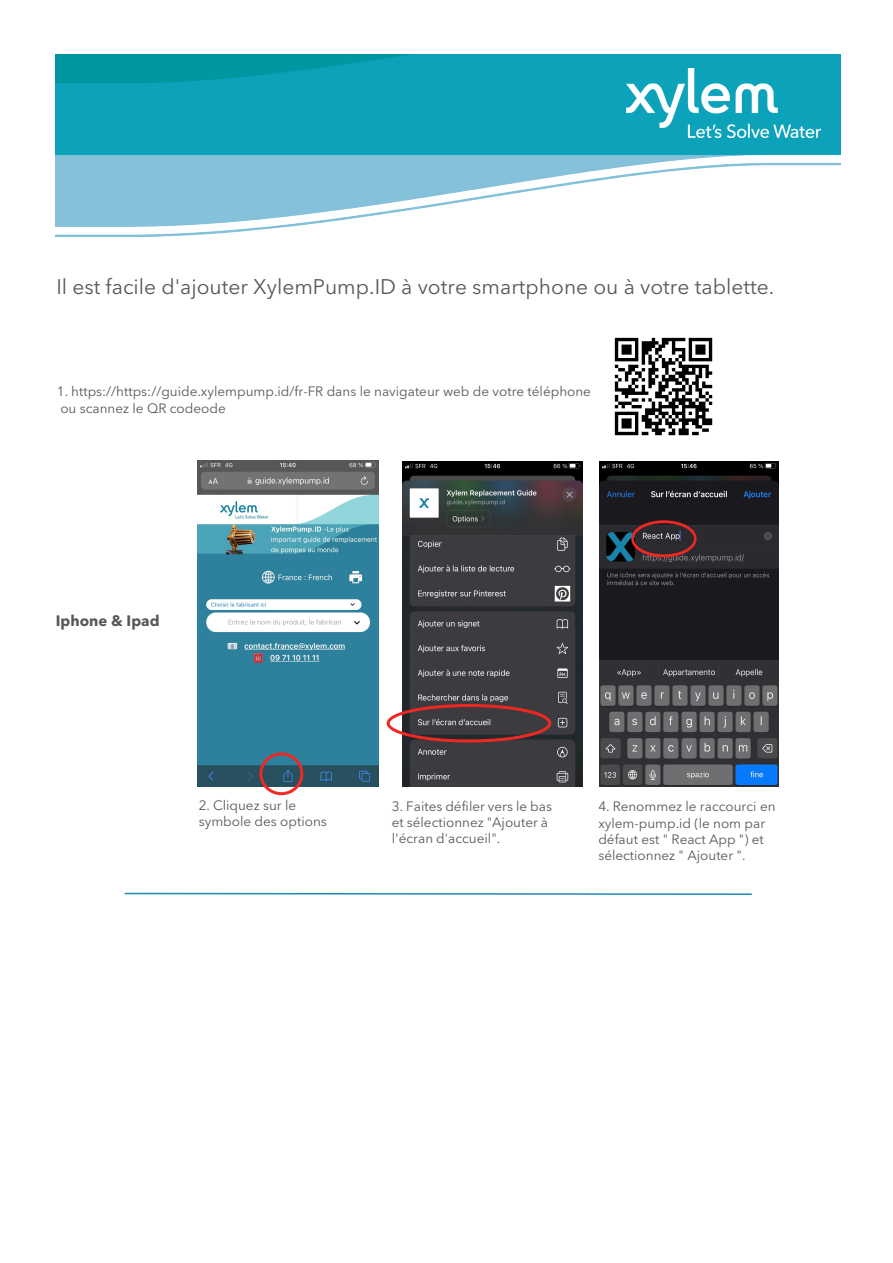
<style>
.page{position:relative;width:893px;height:1263px;background:#fff}
.page>*{position:absolute;margin:0;border:0;box-sizing:border-box;transform-origin:0 0}
.t1{font:21px "Avenir Next LT Pro";color:#57585a}
.t2{font:700 15px "Avenir Next LT Pro";color:#57585a}
.t3{font:13.5px/16.2px "Avenir Next LT Pro";color:#57585a}
</style>
<div class="page">
<img style="left:55px;top:54px;width:785px;height:182px">
<img style="left:626px;top:69px;width:194px;height:68px">
<svg style="left:124px;top:892px;width:628px;height:3px"></svg>
<img style="left:614px;top:337px;width:99px;height:99px">
<img style="left:197px;top:460px;width:181px;height:327px">
<div style="left:259px;top:752px;width:44px;height:43px;border:3px solid #ee2823;border-radius:50%"></div>
<img style="left:402px;top:461px;width:180px;height:326px">
<div style="left:387px;top:704px;width:164px;height:38px;border:3px solid #ee2823;border-radius:50%"></div>
<img style="left:599px;top:462px;width:180px;height:325px">
<div style="left:631px;top:520px;width:66px;height:37px;border:3px solid #ee2823;border-radius:50%"></div>
<h1 class="t1" style="left:56px;top:274px;width:719px">Il est facile d'ajouter XylemPump.ID à votre smartphone ou à votre tablette.</h1>
<p class="t3" style="left:57px;top:384px;width:536px">1. https://https://guide.xylempump.id/fr-FR dans le navigateur web de votre téléphone ou scannez le QR codeode</p>
<p class="t2" style="left:56px;top:611px;width:105px">Iphone &amp; Ipad</p>
<p class="t3" style="left:199px;top:797px;width:130px">2. Cliquez sur le symbole des options</p>
<p class="t3" style="left:392px;top:798px;width:162px">3. Faites défiler vers le bas et sélectionnez "Ajouter à l'écran d'accueil".</p>
<p class="t3" style="left:598px;top:798px;width:179px">4. Renommez le raccourci en xylem-pump.id (le nom par défaut est " React App ") et sélectionnez " Ajouter ".</p>
</div>
